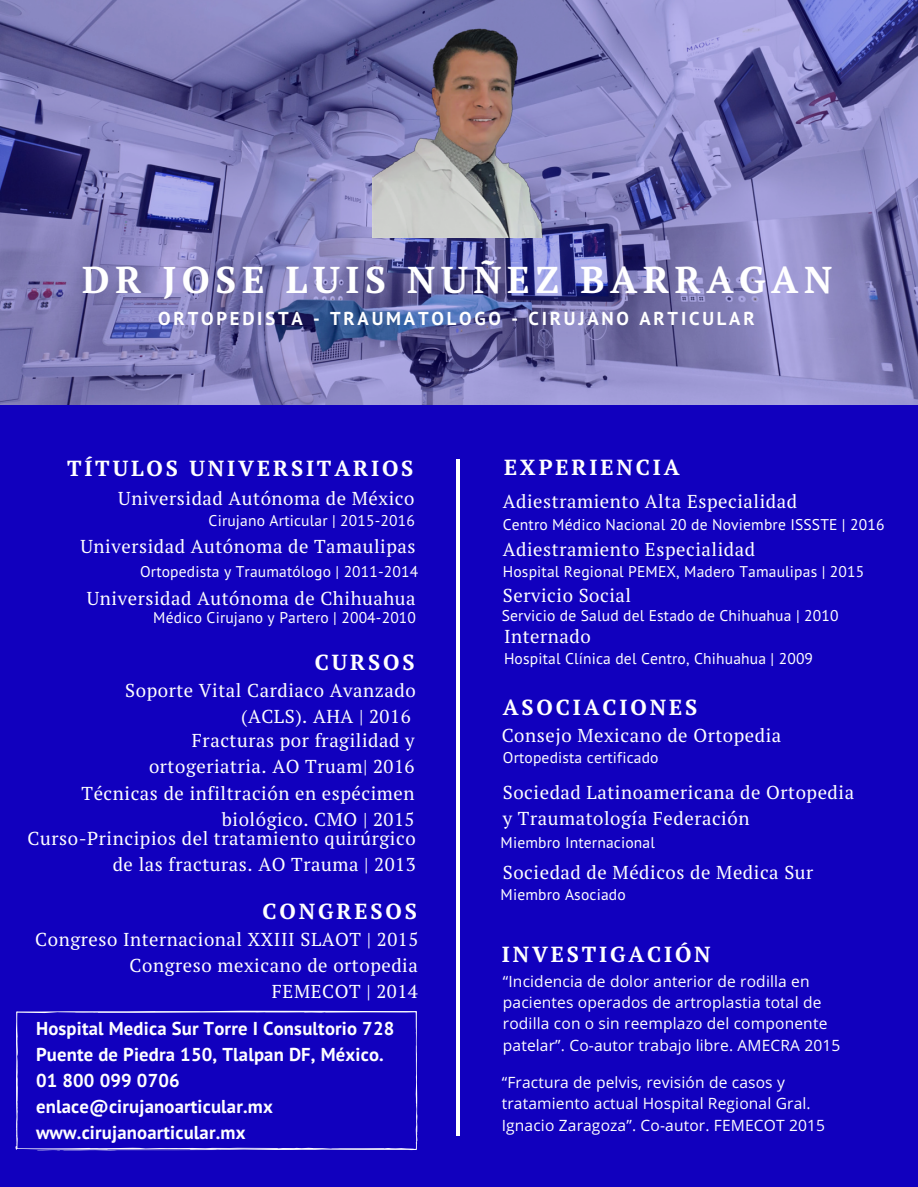
<style>
.page{position:relative;width:918px;height:1187px;background:#fff}
.page>*{position:absolute;margin:0;border:0;box-sizing:border-box;transform-origin:0 0}
.t1{font:700 37.35px "PT Serif";letter-spacing:.15em;color:#fff}
.t2{font:700 21.75px "PT Serif";letter-spacing:.13em;color:#fff}
.t3{font:18.75px/25.8px "PT Serif";letter-spacing:.03em;color:#fff;text-align:right}
.t4{font:700 18.75px/25.8px "PT Sans";letter-spacing:.01em;color:#fff}
.t5{font:700 18.75px "PT Sans";letter-spacing:.15em;color:#fff}
.t6{font:15.6px "PT Sans";letter-spacing:.01em;color:#fff}
.t7{font:15.6px/21.3px "Open Sans";letter-spacing:.01em;color:#fff}
</style>
<div class="page">
<div style="left:0;top:0;width:918px;height:1186px;background:#1100be"></div>
<img style="left:0;top:0;width:918px;height:405px">
<hr style="left:457px;top:459px;width:3px;height:676px;background:#fff">
<svg style="left:16px;top:1010px;width:401px;height:140px"></svg>
<img style="left:372px;top:26px;width:170px;height:211px">
<h1 class="t1" style="left:82px;top:254px;width:752px">DR JOSE LUIS NUÑEZ BARRAGAN</h1>
<p class="t5" style="left:158px;top:306px;width:598px">ORTOPEDISTA - TRAUMATOLOGO - CIRUJANO ARTICULAR</p>
<p class="t2" style="left:67px;top:453px;width:348px">TÍTULOS UNIVERSITARIOS</p>
<p class="t6" style="left:209px;top:510px;width:208px">Cirujano Articular | 2015-2016</p>
<p class="t3" style="left:118px;top:485px;width:298px">Universidad Autónoma de México</p>
<p class="t3" style="left:80px;top:533px;width:337px">Universidad Autónoma de Tamaulipas</p>
<p class="t6" style="left:140px;top:561px;width:280px">Ortopedista y Traumatólogo | 2011-2014</p>
<p class="t3" style="left:87px;top:585px;width:330px">Universidad Autónoma de Chihuahua</p>
<p class="t6" style="left:153px;top:607px;width:264px">Médico Cirujano y Partero | 2004-2010</p>
<p class="t2" style="left:315px;top:648px;width:101px">CURSOS</p>
<p class="t3" style="left:125px;top:677px;width:292px">Soporte Vital Cardiaco Avanzado (ACLS). AHA | 2016</p>
<p class="t3" style="left:149px;top:727px;width:267px">Fracturas por fragilidad y ortogeriatria. AO Truam| 2016</p>
<p class="t3" style="left:82px;top:780px;width:335px">Técnicas de infiltración en espécimen biológico. CMO | 2015</p>
<p class="t3" style="left:28px;top:825px;width:390px">Curso-Principios del tratamiento quirúrgico de las fracturas. AO Trauma | 2013</p>
<p class="t2" style="left:263px;top:896px;width:156px">CONGRESOS</p>
<p class="t3" style="left:35px;top:926px;width:385px">Congreso Internacional XXIII SLAOT | 2015<br>Congreso mexicano de ortopedia<br>FEMECOT | 2014</p>
<p class="t4" style="left:36px;top:1015px;width:360px">Hospital Medica Sur Torre I Consultorio 728<br>Puente de Piedra 150, Tlalpan DF, México.<br>01 800 099 0706 enlace@cirujanoarticular.mx www.cirujanoarticular.mx</p>
<p class="t2" style="left:504px;top:452px;width:177px">EXPERIENCIA</p>
<p class="t3" style="left:503px;top:488px;width:296px">Adiestramiento Alta Especialidad</p>
<p class="t6" style="left:503px;top:514px;width:383px">Centro Médico Nacional 20 de Noviembre ISSSTE | 2016</p>
<p class="t6" style="left:503px;top:561px;width:363px">Hospital Regional PEMEX, Madero Tamaulipas | 2015</p>
<p class="t6" style="left:502px;top:605px;width:338px">Servicio de Salud del Estado de Chihuahua | 2010</p>
<p class="t3" style="left:503px;top:535px;width:254px">Adiestramiento Especialidad</p>
<p class="t3" style="left:503px;top:582px;width:130px">Servicio Social</p>
<p class="t3" style="left:504px;top:623px;width:88px">Internado</p>
<p class="t6" style="left:504px;top:647px;width:311px">Hospital Clínica del Centro, Chihuahua | 2009</p>
<p class="t2" style="left:503px;top:693px;width:196px">ASOCIACIONES</p>
<p class="t6" style="left:503px;top:746px;width:157px">Ortopedista certificado</p>
<p class="t3" style="left:503px;top:778px;width:353px;text-align:left">Sociedad Latinoamericana de Ortopedia y Traumatología Federación</p>
<p class="t6" style="left:501px;top:832px;width:156px">Miembro Internacional</p>
<p class="t3" style="left:502px;top:722px;width:281px">Consejo Mexicano de Ortopedia</p>
<p class="t3" style="left:503px;top:858px;width:312px">Sociedad de Médicos de Medica Sur</p>
<p class="t6" style="left:501px;top:884px;width:127px">Miembro Asociado</p>
<p class="t2" style="left:502px;top:939px;width:211px">INVESTIGACIÓN</p>
<p class="t7" style="left:503px;top:970px;width:339px">“Incidencia de dolor anterior de rodilla en pacientes operados de artroplastia total de rodilla con o sin reemplazo del componente patelar”. Co-autor trabajo libre. AMECRA 2015</p>
<p class="t7" style="left:502px;top:1071px;width:325px">“Fractura de pelvis, revisión de casos y tratamiento actual Hospital Regional Gral.<br>Ignacio Zaragoza”. Co-autor. FEMECOT 2015</p>
</div>
